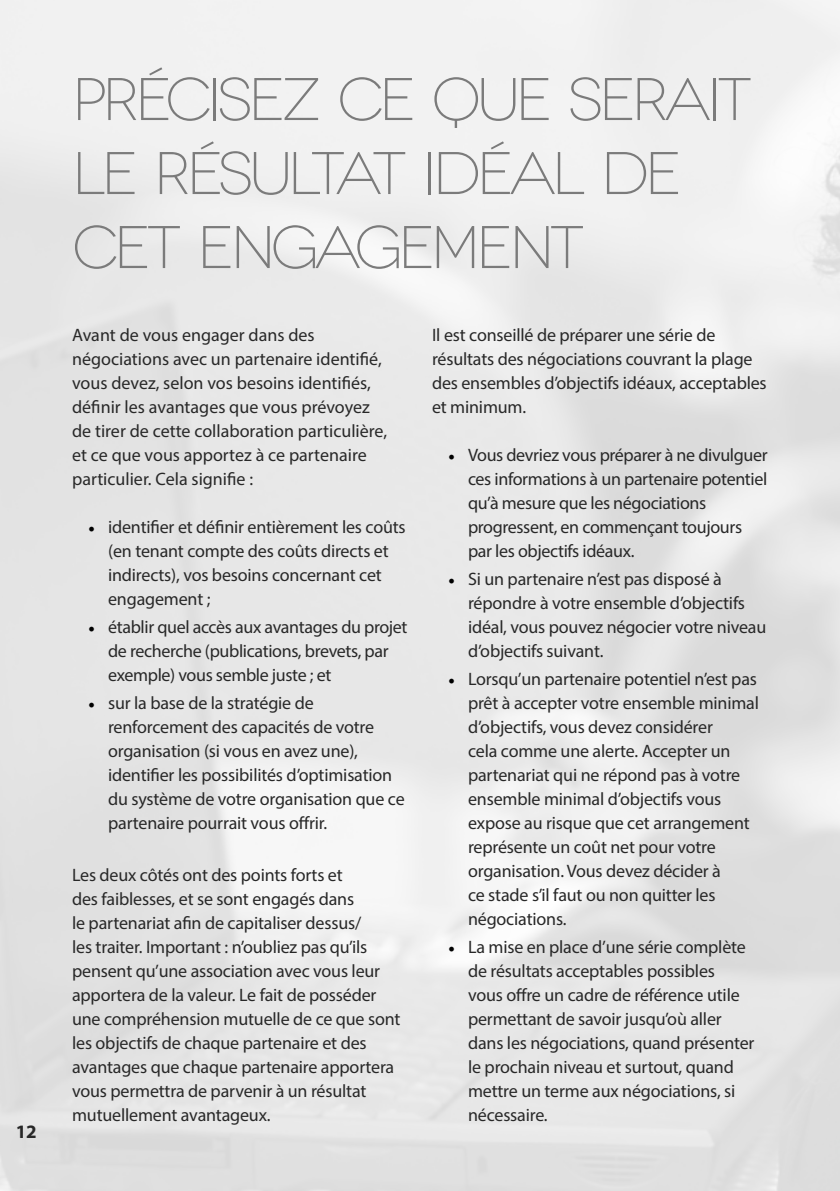
<style>
.page{position:relative;width:840px;height:1191px;background:#fff}
.page>*{position:absolute;margin:0;border:0;box-sizing:border-box;transform-origin:0 0}
.t1{font:300 expanded 60px/74px "Novecento";letter-spacing:-.07em;color:#7b7b7b}
.t2{font:700 19px "Myriad Pro";color:#282828}
.t3{font:18px/24px "Myriad Pro";letter-spacing:-.01em;color:#282828}
.s1{font-family:"Minion Pro";color:#000}
</style>
<div class="page">
<p class="t2" style="left:16px;top:1119px;width:22px">12</p>
<h1 class="t1" style="left:72px;top:63px;width:681px">PRÉCISEZ CE QUE SERAIT<br>LE RÉSULTAT IDÉAL DE<br>CET ENGAGEMENT</h1>
<p class="t3" style="left:72px;top:323px;width:316px">Avant de vous engager dans des négociations avec un partenaire identifié, vous devez, selon vos besoins identifiés, définir les avantages que vous prévoyez de tirer de cette collaboration particulière, et ce que vous apportez à ce partenaire particulier. Cela signifie :</p>
<p class="t3" style="left:108px;top:515px;width:299px;text-indent:-20px"><span class="s1">•</span> identifier et définir entièrement les coûts (en tenant compte des coûts directs et indirects), vos besoins concernant cet engagement ;</p>
<p class="t3" style="left:108px;top:615px;width:301px;text-indent:-20px"><span class="s1">•</span> établir quel accès aux avantages du projet de recherche (publications, brevets, par exemple) vous semble juste ; et</p>
<p class="t3" style="left:108px;top:691px;width:298px;text-indent:-20px"><span class="s1">•</span> sur la base de la stratégie de renforcement des capacités de votre organisation (si vous en avez une), identifier les possibilités d’optimisation du système de votre organisation que ce partenaire pourrait vous offrir.</p>
<p class="t3" style="left:72px;top:863px;width:330px">Les deux côtés ont des points forts et<br>des faiblesses, et se sont engagés dans<br>le partenariat afin de capitaliser dessus/<br>les traiter. Important : n’oubliez pas qu’ils pensent qu’une association avec vous leur apportera de la valeur. Le fait de posséder une compréhension mutuelle de ce que sont les objectifs de chaque partenaire et des avantages que chaque partenaire apportera vous permettra de parvenir à un résultat mutuellement avantageux.</p>
<p class="t3" style="left:432px;top:323px;width:336px">Il est conseillé de préparer une série de résultats des négociations couvrant la plage des ensembles d’objectifs idéaux, acceptables et minimum.</p>
<p class="t3" style="left:468px;top:443px;width:301px;text-indent:-20px"><span class="s1">•</span> Vous devriez vous préparer à ne divulguer ces informations à un partenaire potentiel qu’à mesure que les négociations progressent, en commençant toujours par les objectifs idéaux.</p>
<p class="t3" style="left:468px;top:567px;width:300px;text-indent:-20px"><span class="s1">•</span> Si un partenaire n’est pas disposé à répondre à votre ensemble d’objectifs idéal, vous pouvez négocier votre niveau d’objectifs suivant.</p>
<p class="t3" style="left:468px;top:667px;width:292px;text-indent:-20px"><span class="s1">•</span> Lorsqu’un partenaire potentiel n’est pas prêt à accepter votre ensemble minimal d’objectifs, vous devez considérer<br>cela comme une alerte. Accepter un partenariat qui ne répond pas à votre ensemble minimal d’objectifs vous expose au risque que cet arrangement représente un coût net pour votre organisation. Vous devez décider à<br>ce stade s’il faut ou non quitter les négociations.</p>
<p class="t3" style="left:468px;top:935px;width:288px;text-indent:-20px"><span class="s1">•</span> La mise en place d’une série complète de résultats acceptables possibles<br>vous offre un cadre de référence utile permettant de savoir jusqu’où aller dans les négociations, quand présenter le prochain niveau et surtout, quand mettre un terme aux négociations, si nécessaire.</p>
</div>
